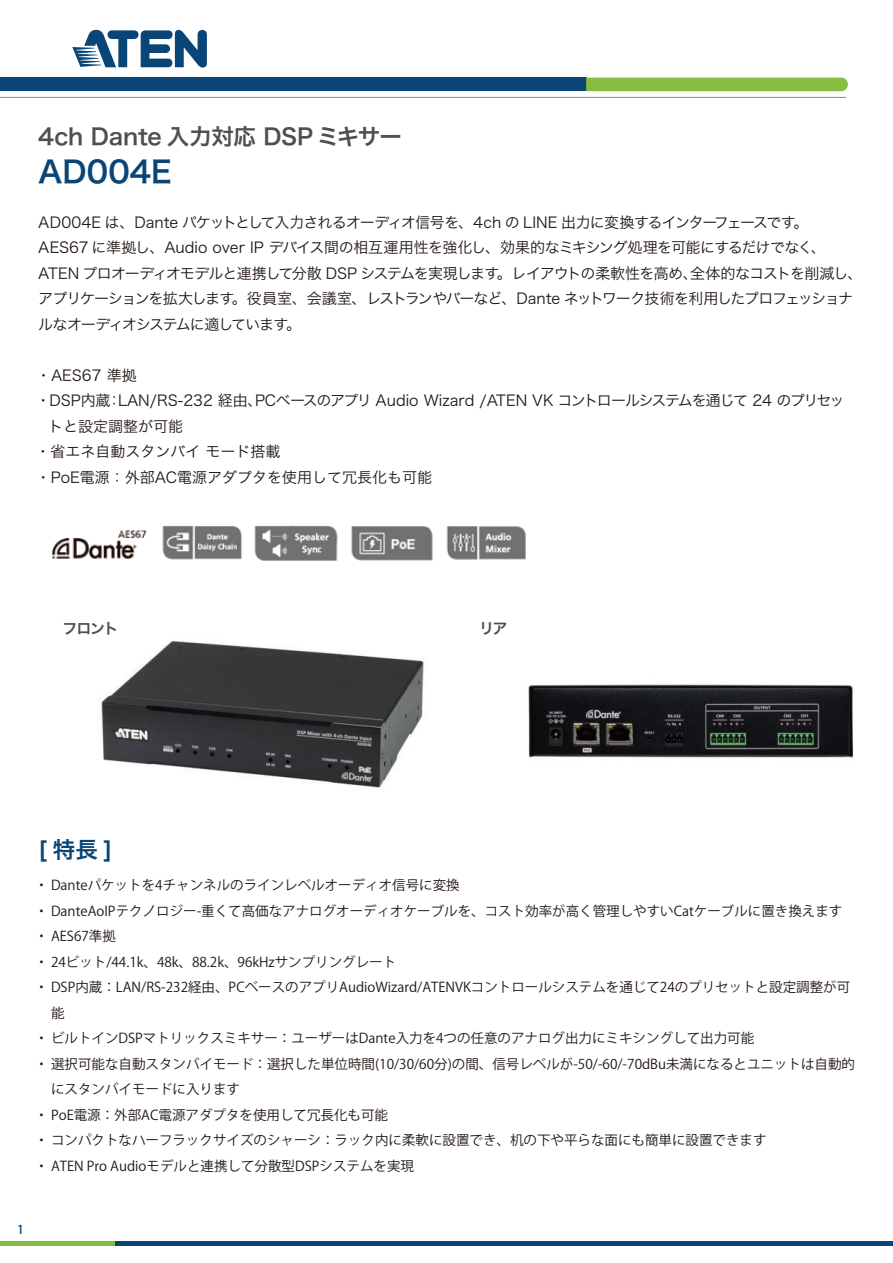
<style>
.page{position:relative;width:893px;height:1263px;background:#fff}
.page>*{position:absolute;margin:0;border:0;box-sizing:border-box;transform-origin:0 0}
.t1{font:30px "Hira Kaku Pro N W6";color:#094576}
.t2{font:22.5px "Hira Kaku Pro N W6";letter-spacing:-.01em;color:#514e4d}
.t3{font:22.5px "Hira Kaku Pro N W6";color:#094576}
.t4{font:15px/25.5px "Hira Kaku Pro N W3";letter-spacing:-.035em;color:#221815}
.t5{font:15px "Hira Kaku Pro N W3";color:#221815}
.t6{font:15px "Hira Kaku Pro N W6";letter-spacing:-.085em;color:#514e4d}
.t7{font:13.5px "Koz Go Pro";color:#221815}
.t8{font:500 12.15px "Koz Go Pro";color:#094576}
</style>
<div class="page">
<hr style="left:115px;top:1242px;width:778px;height:4px;background:#094576">
<hr style="left:0;top:1242px;width:115px;height:4px;background:#87bd42">
<div style="left:0;top:78px;width:586px;height:13px;background:#094576"></div>
<hr style="left:0;top:97px;width:846px;height:1px;background:#898989">
<div style="left:586px;top:78px;width:262px;height:13px;background:#87bd42"></div>
<svg style="left:72px;top:29px;width:135px;height:39px"></svg>
<img style="left:52px;top:525px;width:474px;height:36px">
<img style="left:101px;top:640px;width:323px;height:148px">
<img style="left:528px;top:684px;width:326px;height:74px">
<h2 class="t2" style="left:38px;top:116px;width:365px">4ch Dante 入力対応 DSP ミキサー</h2>
<h1 class="t1" style="left:38px;top:144px;width:135px">AD004E</h1>
<p class="t4" style="left:38px;top:208px;width:826px">AD004E は、Dante パケットとして入力されるオーディオ信号を、4ch の LINE 出力に変換するインターフェースです。AES67 に準拠し、Audio over IP デバイス間の相互運用性を強化し、効果的なミキシング処理を可能にするだけでなく、ATEN プロオーディオモデルと連携して分散 DSP システムを実現します。レイアウトの柔軟性を高め、全体的なコストを削減し、アプリケーションを拡大します。役員室、会議室、レストランやバーなど、Dante ネットワーク技術を利用したプロフェッショナルなオーディオシステムに適しています。</p>
<p class="t4" style="left:36px;top:361px;width:102px">・AES67 準拠</p>
<p class="t4" style="left:36px;top:387px;width:810px">・DSP内蔵：LAN/RS-232 経由、PCベースのアプリ Audio Wizard /ATEN VK コントロールシステムを通じて 24 のプリセッ</p>
<p class="t5" style="left:48px;top:413px;width:137px">トと設定調整が可能</p>
<p class="t5" style="left:36px;top:438px;width:246px">・省エネ自動スタンバイ モード搭載</p>
<p class="t5" style="left:36px;top:464px;width:398px">・PoE電源：外部AC電源アダプタを使用して冗長化も可能</p>
<p class="t6" style="left:62px;top:614px;width:58px">フロント</p>
<p class="t6" style="left:479px;top:614px;width:30px">リア</p>
<h2 class="t3" style="left:38px;top:829px;width:76px">[特長]</h2>
<p class="t7" style="left:35px;top:876px;width:426px">・ Danteパケットを4チャンネルのラインレベルオーディオ信号に変換</p>
<p class="t7" style="left:35px;top:902px;width:809px">・ DanteAoIPテクノロジー-重くて高価なアナログオーディオケーブルを、コスト効率が高く管理しやすいCatケーブルに置き換えます</p>
<p class="t7" style="left:35px;top:927px;width:83px">・ AES67準拠</p>
<p class="t7" style="left:35px;top:953px;width:363px">・ 24ビット/44.1k、48k、88.2k、96kHzサンプリングレート</p>
<p class="t7" style="left:35px;top:978px;width:817px">・ DSP内蔵：LAN/RS-232経由、PCベースのアプリAudioWizard/ATENVKコントロールシステムを通じて24のプリセットと設定調整が可</p>
<p class="t7" style="left:51px;top:1004px;width:15px">能</p>
<p class="t7" style="left:35px;top:1029px;width:721px">・ビルトインDSPマトリックスミキサー：ユーザーはDante入力を4つの任意のアナログ出力にミキシングして出力可能</p>
<p class="t7" style="left:35px;top:1055px;width:822px">・選択可能な自動スタンバイモード：選択した単位時間(10/30/60分)の間、信号レベルが-50/-60/-70dBu未満になるとユニットは自動的</p>
<p class="t7" style="left:51px;top:1080px;width:191px">にスタンバイモードに入ります</p>
<p class="t7" style="left:35px;top:1106px;width:355px">・ PoE電源：外部AC電源アダプタを使用して冗長化も可能</p>
<p class="t7" style="left:35px;top:1131px;width:733px">・コンパクトなハーフラックサイズのシャーシ：ラック内に柔軟に設置でき、机の下や平らな面にも簡単に設置できます</p>
<p class="t7" style="left:35px;top:1157px;width:381px">・ ATEN Pro Audioモデルと連携して分散型DSPシステムを実現</p>
<p class="t8" style="left:17px;top:1222px;width:8px">1</p>
</div>
